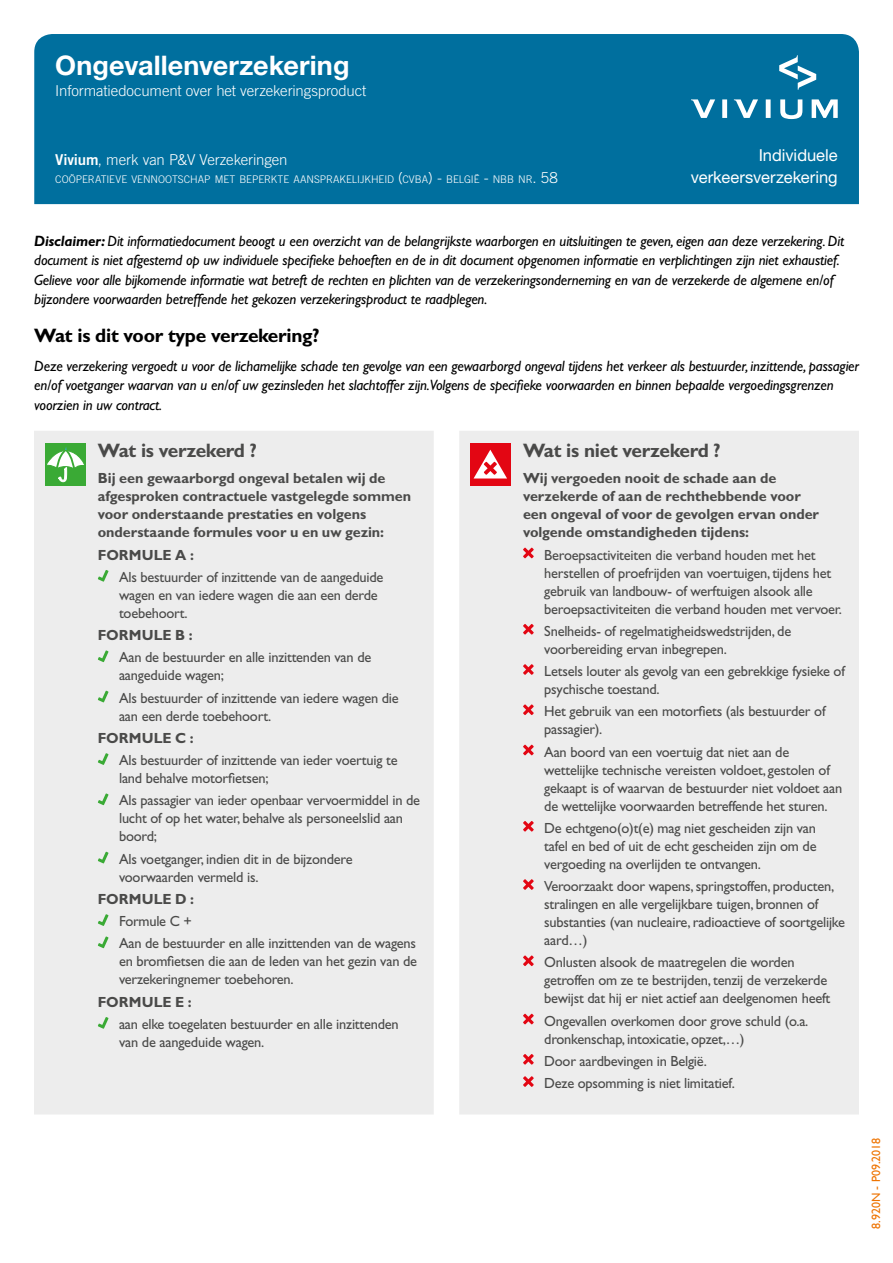
<style>
.page{position:relative;width:893px;height:1263px;background:#fff}
.page>*{position:absolute;margin:0;border:0;box-sizing:border-box;transform-origin:0 0}
.t1{font:700 27px "Helvetica Neue LT Std";letter-spacing:.005em;color:#fff}
.t2{font:700 19.5px "Gill Sans Std";letter-spacing:-.015em;color:#4a4a49}
.t3{font:700 19.5px "Gill Sans Std";letter-spacing:-.015em;color:#000}
.t4{font:16.5px/21.6px "Helvetica Neue LT Std";color:#fff;text-align:right}
.t5{font:italic 15px/19.5px "Gill Sans Std";letter-spacing:-.01em;color:#000}
.t6{font:300 15px "Trade Gothic LT Std";letter-spacing:-.01em;color:#fff}
.t7{font:14.7px/18px "Gill Sans Std";letter-spacing:-.015em;color:#4a4a49}
.t8{font:700 14.7px/18px "Gill Sans Std";letter-spacing:-.005em;color:#4a4a49}
.t9{font:12px "Gill Sans";color:#ee7402}
.t10{font:300 10.5px "Trade Gothic LT Std";letter-spacing:-.005em;color:#fff}
.s1{font-family:"Trade Gothic LT Std Bd 2";font-weight:400}
.s2{font-size:15px}
.s3{font-weight:700}
</style>
<div class="page">
<div style="left:34px;top:34px;width:825px;height:170px;background:#006f9e"></div>
<svg style="left:722px;top:99px;width:5px;height:19px"></svg>
<svg style="left:766px;top:99px;width:5px;height:19px"></svg>
<svg style="left:780px;top:99px;width:22px;height:20px"></svg>
<svg style="left:812px;top:99px;width:26px;height:19px"></svg>
<svg style="left:691px;top:99px;width:24px;height:19px"></svg>
<svg style="left:734px;top:99px;width:24px;height:19px"></svg>
<svg style="left:779px;top:55px;width:37px;height:35px"></svg>
<div style="left:34px;top:431px;width:825px;height:683px;background:#ededed"></div>
<div style="left:45px;top:443px;width:41px;height:43px;background:#3aaa35"></div>
<svg style="left:47px;top:447px;width:37px;height:35px"></svg>
<svg style="left:98px;top:570px;width:11px;height:12px"></svg>
<svg style="left:98px;top:650px;width:11px;height:12px"></svg>
<svg style="left:98px;top:691px;width:11px;height:11px"></svg>
<svg style="left:98px;top:753px;width:11px;height:12px"></svg>
<svg style="left:98px;top:793px;width:11px;height:12px"></svg>
<svg style="left:98px;top:852px;width:11px;height:11px"></svg>
<svg style="left:98px;top:914px;width:11px;height:12px"></svg>
<svg style="left:98px;top:936px;width:11px;height:12px"></svg>
<svg style="left:98px;top:1017px;width:11px;height:12px"></svg>
<div style="left:470px;top:443px;width:41px;height:43px;background:#e30613"></div>
<svg style="left:474px;top:450px;width:33px;height:28px"></svg>
<svg style="left:523px;top:548px;width:11px;height:10px"></svg>
<svg style="left:523px;top:624px;width:11px;height:10px"></svg>
<svg style="left:523px;top:664px;width:11px;height:11px"></svg>
<svg style="left:523px;top:704px;width:11px;height:11px"></svg>
<svg style="left:523px;top:745px;width:11px;height:10px"></svg>
<svg style="left:523px;top:821px;width:11px;height:10px"></svg>
<svg style="left:523px;top:879px;width:11px;height:11px"></svg>
<svg style="left:523px;top:955px;width:11px;height:11px"></svg>
<svg style="left:523px;top:1014px;width:11px;height:10px"></svg>
<svg style="left:523px;top:1054px;width:11px;height:10px"></svg>
<svg style="left:523px;top:1076px;width:11px;height:11px"></svg>
<h1 class="t1" style="left:55px;top:48px;width:296px">Ongevallenverzekering</h1>
<p class="t6" style="left:55px;top:81px;width:313px">Informatiedocument over het verzekeringsproduct</p>
<p class="t6" style="left:55px;top:151px;width:234px"><span class="s1">Vivium</span>, merk van P&amp;V Verzekeringen</p>
<p class="t10" style="left:55px;top:173px;width:504px">COÖPERATIEVE VENNOOTSCHAP MET BEPERKTE AANSPRAKELIJKHEID <span class="s2">(</span>CVBA<span class="s2">) -</span> BELGIË <span class="s2">-</span> NBB NR<span class="s2">. 58</span></p>
<p class="t4" style="left:691px;top:144px;width:148px">Individuele verkeersverzekering</p>
<p class="t5" style="left:34px;top:231px;width:811px"><span class="s3">Disclaimer:</span> Dit informatiedocument beoogt u een overzicht van de belangrijkste waarborgen en uitsluitingen te geven, eigen aan deze verzekering. Dit document is niet afgestemd op uw individuele specifieke behoeften en de in dit document opgenomen informatie en verplichtingen zijn niet exhaustief.<br>Gelieve voor alle bijkomende informatie wat betreft de rechten en plichten van de verzekeringsonderneming en van de verzekerde de algemene en/of bijzondere voorwaarden betreffende het gekozen verzekeringsproduct te raadplegen.</p>
<h2 class="t3" style="left:34px;top:324px;width:287px">Wat is dit voor type verzekering?</h2>
<p class="t5" style="left:34px;top:356px;width:826px">Deze verzekering vergoedt u voor de lichamelijke schade ten gevolge van een gewaarborgd ongeval tijdens het verkeer als bestuurder, inzittende, passagier en/of voetganger waarvan van u en/of uw gezinsleden het slachtoffer zijn.Volgens de specifieke voorwaarden en binnen bepaalde vergoedingsgrenzen voorzien in uw contract.</p>
<h2 class="t2" style="left:98px;top:439px;width:161px">Wat is verzekerd ?</h2>
<p class="t8" style="left:98px;top:469px;width:315px">Bij een gewaarborgd ongeval betalen wij de afgesproken contractuele vastgelegde sommen voor onderstaande prestaties en volgens onderstaande formules voor u en uw gezin:</p>
<p class="t8" style="left:98px;top:546px;width:98px">FORMULE A :</p>
<p class="t7" style="left:119px;top:568px;width:266px">Als bestuurder of inzittende van de aangeduide wagen en van iedere wagen die aan een derde toebehoort.</p>
<p class="t8" style="left:98px;top:626px;width:96px">FORMULE B :</p>
<p class="t7" style="left:119px;top:648px;width:254px">Aan de bestuurder en alle inzittenden van de aangeduide wagen;</p>
<p class="t7" style="left:119px;top:689px;width:281px">Als bestuurder of inzittende van iedere wagen die aan een derde toebehoort.</p>
<p class="t8" style="left:98px;top:729px;width:97px">FORMULE C :</p>
<p class="t7" style="left:119px;top:751px;width:280px">Als bestuurder of inzittende van ieder voertuig te land behalve motorfietsen;</p>
<p class="t7" style="left:119px;top:791px;width:303px">Als passagier van ieder openbaar vervoermiddel in de lucht of op het water, behalve als personeelslid aan boord;</p>
<p class="t7" style="left:119px;top:850px;width:235px">Als voetganger, indien dit in de bijzondere voorwaarden vermeld is.</p>
<p class="t8" style="left:98px;top:890px;width:98px">FORMULE D :</p>
<p class="t7" style="left:119px;top:910px;width:299px;line-height:22.2px">Formule C +<br>Aan de bestuurder en alle inzittenden van de wagens</p>
<p class="t7" style="left:119px;top:952px;width:300px">en bromfietsen die aan de leden van het gezin van de verzekeringnemer toebehoren.</p>
<p class="t8" style="left:98px;top:993px;width:95px">FORMULE E :</p>
<p class="t7" style="left:119px;top:1015px;width:281px">aan elke toegelaten bestuurder en alle inzittenden van de aangeduide wagen.</p>
<h2 class="t2" style="left:523px;top:439px;width:199px">Wat is niet verzekerd ?</h2>
<p class="t8" style="left:523px;top:469px;width:298px">Wij vergoeden nooit de schade aan de verzekerde of aan de rechthebbende voor een ongeval of voor de gevolgen ervan onder volgende omstandigheden tijdens:</p>
<p class="t7" style="left:544px;top:546px;width:299px">Beroepsactiviteiten die verband houden met het herstellen of proefrijden van voertuigen, tijdens het gebruik van landbouw- of werftuigen alsook alle beroepsactiviteiten die verband houden met vervoer.</p>
<p class="t7" style="left:544px;top:622px;width:248px">Snelheids- of regelmatigheidswedstrijden, de voorbereiding ervan inbegrepen.</p>
<p class="t7" style="left:544px;top:662px;width:302px">Letsels louter als gevolg van een gebrekkige fysieke of psychische toestand.</p>
<p class="t7" style="left:544px;top:702px;width:283px">Het gebruik van een motorfiets (als bestuurder of passagier).</p>
<p class="t7" style="left:544px;top:743px;width:300px">Aan boord van een voertuig dat niet aan de wettelijke technische vereisten voldoet, gestolen of gekaapt is of waarvan de bestuurder niet voldoet aan de wettelijke voorwaarden betreffende het sturen.</p>
<p class="t7" style="left:544px;top:819px;width:274px;text-align:justify">De echtgeno(o)t(e) mag niet gescheiden zijn van tafel en bed of uit de echt gescheiden zijn om de vergoeding na overlijden te ontvangen.</p>
<p class="t7" style="left:544px;top:877px;width:302px">Veroorzaakt door wapens, springstoffen, producten, stralingen en alle vergelijkbare tuigen, bronnen of substanties (van nucleaire, radioactieve of soortgelijke aard…)</p>
<p class="t7" style="left:544px;top:953px;width:287px">Onlusten alsook de maatregelen die worden getroffen om ze te bestrijden, tenzij de verzekerde bewijst dat hij er niet actief aan deelgenomen heeft</p>
<p class="t7" style="left:544px;top:1012px;width:266px">Ongevallen overkomen door grove schuld (o.a. dronkenschap, intoxicatie, opzet,…)</p>
<p class="t7" style="left:544px;top:1050px;width:192px;line-height:22.2px">Door aardbevingen in België.<br>Deze opsomming is niet limitatief.</p>
<p class="t9" style="left:869px;top:1229px;width:93px;rotate:-90deg">8.920N - P09.2018</p>
</div>
